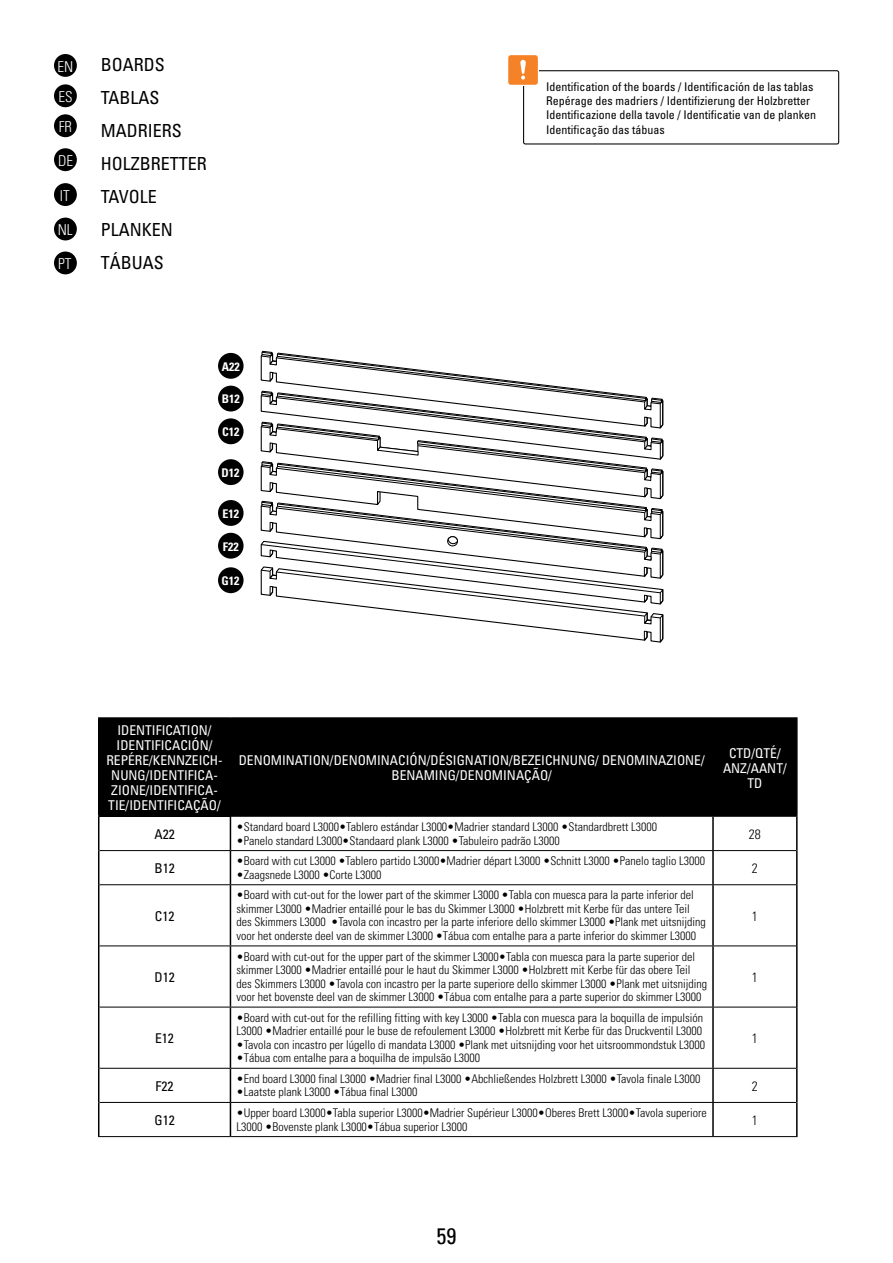
<style>
.page{position:relative;width:893px;height:1263px;background:#fff}
.page>*{position:absolute;margin:0;border:0;box-sizing:border-box;transform-origin:0 0}
.t1{font:condensed 22.5px "Univers";color:#000}
.t2{font:condensed 18px/33px "Univers";color:#000}
.t3{font:300 condensed 15px "Univers";color:#fff}
.t4{font:condensed 13.5px/15px "Univers";color:#fff;text-align:center}
.t5{font:condensed 13.5px "Univers";color:#000}
.t6{font:300 condensed 13.5px "Univers";color:#000}
.t7{font:300 condensed 12px/13.5px "Univers";color:#000}
.t8{font:condensed 12px/14.4px "Univers";color:#000}
.t9{font:700 condensed 12px "Univers";color:#fff}
</style>
<div class="page">
<div style="left:54px;top:84px;width:23px;height:23px;background:#000;border-radius:50%"></div>
<div style="left:54px;top:54px;width:23px;height:23px;background:#000;border-radius:50%"></div>
<div style="left:54px;top:114px;width:23px;height:23px;background:#000;border-radius:50%"></div>
<div style="left:54px;top:148px;width:23px;height:23px;background:#000;border-radius:50%"></div>
<div style="left:54px;top:183px;width:23px;height:23px;background:#000;border-radius:50%"></div>
<div style="left:54px;top:218px;width:23px;height:22px;background:#000;border-radius:50%"></div>
<div style="left:54px;top:252px;width:23px;height:22px;background:#000;border-radius:50%"></div>
<div style="left:99px;top:718px;width:131px;height:98px;background:#000"></div>
<div style="left:231px;top:719px;width:565px;height:96px;background:#000"></div>
<hr style="left:98px;top:717px;width:132px;height:2px;background:#000">
<hr style="left:98px;top:719px;width:1px;height:96px;background:#000">
<hr style="left:98px;top:815px;width:132px;height:2px;background:#000">
<hr style="left:98px;top:817px;width:1px;height:33px;background:#000">
<hr style="left:98px;top:850px;width:1px;height:35px;background:#000">
<hr style="left:98px;top:885px;width:1px;height:61px;background:#000">
<hr style="left:98px;top:946px;width:1px;height:61px;background:#000">
<hr style="left:98px;top:1007px;width:1px;height:61px;background:#000">
<hr style="left:98px;top:1068px;width:1px;height:34px;background:#000">
<hr style="left:98px;top:1102px;width:1px;height:34px;background:#000">
<hr style="left:99px;top:850px;width:131px;height:1px;background:#000">
<hr style="left:99px;top:884px;width:131px;height:1px;background:#000">
<hr style="left:99px;top:945px;width:131px;height:1px;background:#000">
<hr style="left:99px;top:1007px;width:131px;height:1px;background:#000">
<hr style="left:99px;top:1068px;width:131px;height:1px;background:#000">
<hr style="left:99px;top:1102px;width:131px;height:1px;background:#000">
<hr style="left:98px;top:1136px;width:132px;height:1px;background:#000">
<hr style="left:230px;top:717px;width:483px;height:2px;background:#000">
<hr style="left:230px;top:719px;width:1px;height:96px;background:#000">
<hr style="left:230px;top:815px;width:483px;height:2px;background:#000">
<hr style="left:230px;top:817px;width:1px;height:33px;background:#000">
<hr style="left:230px;top:851px;width:1px;height:33px;background:#000">
<hr style="left:230px;top:885px;width:1px;height:60px;background:#000">
<hr style="left:230px;top:946px;width:1px;height:61px;background:#000">
<hr style="left:230px;top:1007px;width:1px;height:61px;background:#000">
<hr style="left:230px;top:1069px;width:1px;height:33px;background:#000">
<hr style="left:230px;top:1103px;width:1px;height:33px;background:#000">
<hr style="left:230px;top:850px;width:483px;height:1px;background:#000">
<hr style="left:230px;top:884px;width:483px;height:1px;background:#000">
<hr style="left:230px;top:945px;width:483px;height:1px;background:#000">
<hr style="left:230px;top:1007px;width:483px;height:1px;background:#000">
<hr style="left:230px;top:1068px;width:483px;height:1px;background:#000">
<hr style="left:230px;top:1102px;width:483px;height:1px;background:#000">
<hr style="left:230px;top:1136px;width:483px;height:1px;background:#000">
<hr style="left:713px;top:717px;width:85px;height:2px;background:#000">
<hr style="left:712px;top:719px;width:2px;height:96px;background:#000">
<hr style="left:796px;top:719px;width:2px;height:96px;background:#000">
<hr style="left:713px;top:815px;width:85px;height:2px;background:#000">
<hr style="left:712px;top:817px;width:2px;height:33px;background:#000">
<hr style="left:796px;top:817px;width:2px;height:33px;background:#000">
<hr style="left:712px;top:851px;width:2px;height:33px;background:#000">
<hr style="left:796px;top:850px;width:2px;height:35px;background:#000">
<hr style="left:712px;top:885px;width:2px;height:60px;background:#000">
<hr style="left:796px;top:885px;width:2px;height:61px;background:#000">
<hr style="left:712px;top:946px;width:2px;height:61px;background:#000">
<hr style="left:796px;top:946px;width:2px;height:61px;background:#000">
<hr style="left:712px;top:1007px;width:2px;height:61px;background:#000">
<hr style="left:796px;top:1007px;width:2px;height:61px;background:#000">
<hr style="left:712px;top:1069px;width:2px;height:33px;background:#000">
<hr style="left:796px;top:1068px;width:2px;height:34px;background:#000">
<hr style="left:712px;top:1103px;width:2px;height:33px;background:#000">
<hr style="left:796px;top:1102px;width:2px;height:34px;background:#000">
<hr style="left:713px;top:850px;width:83px;height:1px;background:#000">
<hr style="left:713px;top:884px;width:83px;height:1px;background:#000">
<hr style="left:713px;top:945px;width:83px;height:1px;background:#000">
<hr style="left:713px;top:1007px;width:83px;height:1px;background:#000">
<hr style="left:713px;top:1068px;width:83px;height:1px;background:#000">
<hr style="left:713px;top:1102px;width:83px;height:1px;background:#000">
<hr style="left:713px;top:1136px;width:85px;height:1px;background:#000">
<svg style="left:260px;top:351px;width:404px;height:292px"></svg>
<div style="left:218px;top:353px;width:26px;height:26px;background:#000;border-radius:50%"></div>
<div style="left:218px;top:386px;width:26px;height:25px;background:#000;border-radius:50%"></div>
<div style="left:218px;top:418px;width:26px;height:26px;background:#000;border-radius:50%"></div>
<div style="left:218px;top:459px;width:26px;height:26px;background:#000;border-radius:50%"></div>
<div style="left:218px;top:500px;width:26px;height:26px;background:#000;border-radius:50%"></div>
<div style="left:218px;top:533px;width:26px;height:26px;background:#000;border-radius:50%"></div>
<div style="left:218px;top:567px;width:26px;height:26px;background:#000;border-radius:50%"></div>
<div style="left:523px;top:70px;width:316px;height:74px;border:1px solid #000;border-radius:2px"></div>
<div style="left:507px;top:54px;width:32px;height:32px;border:2px solid #fff;border-radius:2px"></div>
<div style="left:508px;top:55px;width:30px;height:30px;border:2px solid #f58227;border-radius:2px"></div>
<svg style="left:510px;top:55px;width:26px;height:30px"></svg>
<p class="t3" style="left:58px;top:57px;width:17px">EN</p>
<p class="t3" style="left:58px;top:88px;width:16px">ES</p>
<p class="t3" style="left:59px;top:118px;width:15px">FR</p>
<p class="t3" style="left:58px;top:151px;width:17px">DE</p>
<p class="t3" style="left:60px;top:186px;width:11px">IT</p>
<p class="t3" style="left:58px;top:221px;width:16px">NL</p>
<p class="t3" style="left:58px;top:255px;width:15px">PT</p>
<h2 class="t2" style="left:101px;top:48px;width:108px">BOARDS<br>TABLAS<br>MADRIERS<br>HOLZBRETTER<br>TAVOLE<br>PLANKEN<br>TÁBUAS</h2>
<p class="t9" style="left:222px;top:359px;width:19px">A22</p>
<p class="t9" style="left:222px;top:392px;width:19px">B12</p>
<p class="t9" style="left:222px;top:425px;width:19px">C12</p>
<p class="t9" style="left:222px;top:465px;width:19px">D12</p>
<p class="t9" style="left:222px;top:506px;width:18px">E12</p>
<p class="t9" style="left:223px;top:539px;width:17px">F22</p>
<p class="t9" style="left:222px;top:573px;width:19px">G12</p>
<p class="t8" style="left:546px;top:79px;width:271px">Identification of the boards / Identificación de las tablas Repérage des madriers / Identifizierung der Holzbretter Identificazione della tavole / Identificatie van de planken Identificação das tábuas</p>
<p class="t4" style="left:106px;top:722px;width:118px">IDENTIFICATION/<br>IDENTIFICACIÓN/<br>REPÉRE/KENNZEICH-<br>NUNG/IDENTIFICA-<br>ZIONE/IDENTIFICA-<br>TIE/IDENTIFICAÇÃO/</p>
<p class="t4" style="left:239px;top:752px;width:468px">DENOMINATION/DENOMINACIÓN/DÉSIGNATION/BEZEICHNUNG/ DENOMINAZIONE/<br>BENAMING/DENOMINAÇÃO/</p>
<p class="t4" style="left:723px;top:745px;width:65px">CTD/QTÉ/<br>ANZ/AANT/<br>TD</p>
<p class="t5" style="left:154px;top:826px;width:22px">A22</p>
<p class="t7" style="left:236px;top:820px;width:422px">•Standard board L3000•Tablero estándar L3000•Madrier standard L3000 •Standardbrett L3000</p>
<p class="t7" style="left:236px;top:834px;width:325px">•Panelo standard L3000•Standaard plank L3000 •Tabuleiro padrão L3000</p>
<p class="t6" style="left:749px;top:826px;width:13px">28</p>
<p class="t5" style="left:154px;top:860px;width:22px">B12</p>
<p class="t7" style="left:236px;top:854px;width:470px">•Board with cut L3000 •Tablero partido L3000•Madrier départ L3000 •Schnitt L3000 •Panelo taglio L3000</p>
<p class="t7" style="left:236px;top:868px;width:147px">•Zaagsnede L3000 •Corte L3000</p>
<p class="t6" style="left:752px;top:860px;width:7px">2</p>
<p class="t5" style="left:155px;top:907px;width:21px">C12</p>
<p class="t7" style="left:236px;top:888px;width:471px">•Board with cut-out for the lower part of the skimmer L3000 •Tabla con muesca para la parte inferior del skimmer L3000 •Madrier entaillé pour le bas du Skimmer L3000 •Holzbrett mit Kerbe für das untere Teil des Skimmers L3000 •Tavola con incastro per la parte inferiore dello skimmer L3000 •Plank met uitsnijding voor het onderste deel van de skimmer L3000 •Tábua com entalhe para a parte inferior do skimmer L3000</p>
<p class="t6" style="left:752px;top:908px;width:7px">1</p>
<p class="t5" style="left:154px;top:969px;width:22px">D12</p>
<p class="t7" style="left:236px;top:950px;width:472px">•Board with cut-out for the upper part of the skimmer L3000•Tabla con muesca para la parte superior del skimmer L3000 •Madrier entaillé pour le haut du Skimmer L3000 •Holzbrett mit Kerbe für das obere Teil des Skimmers L3000 •Tavola con incastro per la parte superiore dello skimmer L3000 •Plank met uitsnijding voor het bovenste deel van de skimmer L3000 •Tábua com entalhe para a parte superior do skimmer L3000</p>
<p class="t6" style="left:752px;top:969px;width:7px">1</p>
<p class="t5" style="left:155px;top:1030px;width:20px">E12</p>
<p class="t7" style="left:236px;top:1011px;width:468px">•Board with cut-out for the refilling fitting with key L3000 •Tabla con muesca para la boquilla de impulsión<br>L3000 •Madrier entaillé pour le buse de refoulement L3000 •Holzbrett mit Kerbe für das Druckventil L3000</p>
<p class="t7" style="left:236px;top:1038px;width:470px">•Tavola con incastro per lúgello di mandata L3000 •Plank met uitsnijding voor het uitsroommondstuk L3000</p>
<p class="t7" style="left:236px;top:1051px;width:245px">•Tábua com entalhe para a boquilha de impulsão L3000</p>
<p class="t6" style="left:752px;top:1030px;width:7px">1</p>
<p class="t5" style="left:156px;top:1077px;width:19px">F22</p>
<p class="t7" style="left:236px;top:1072px;width:465px">•End board L3000 final L3000 •Madrier final L3000 •Abchließendes Holzbrett L3000 •Tavola finale L3000</p>
<p class="t7" style="left:236px;top:1085px;width:183px">•Laatste plank L3000 •Tábua final L3000</p>
<p class="t6" style="left:752px;top:1078px;width:7px">2</p>
<p class="t5" style="left:154px;top:1112px;width:22px">G12</p>
<p class="t7" style="left:236px;top:1106px;width:472px">•Upper board L3000•Tabla superior L3000•Madrier Supérieur L3000•Oberes Brett L3000•Tavola superiore<br>L3000 •Bovenste plank L3000•Tábua superior L3000</p>
<p class="t6" style="left:752px;top:1112px;width:7px">1</p>
<h1 class="t1" style="left:436px;top:1221px;width:21px">59</h1>
</div>
